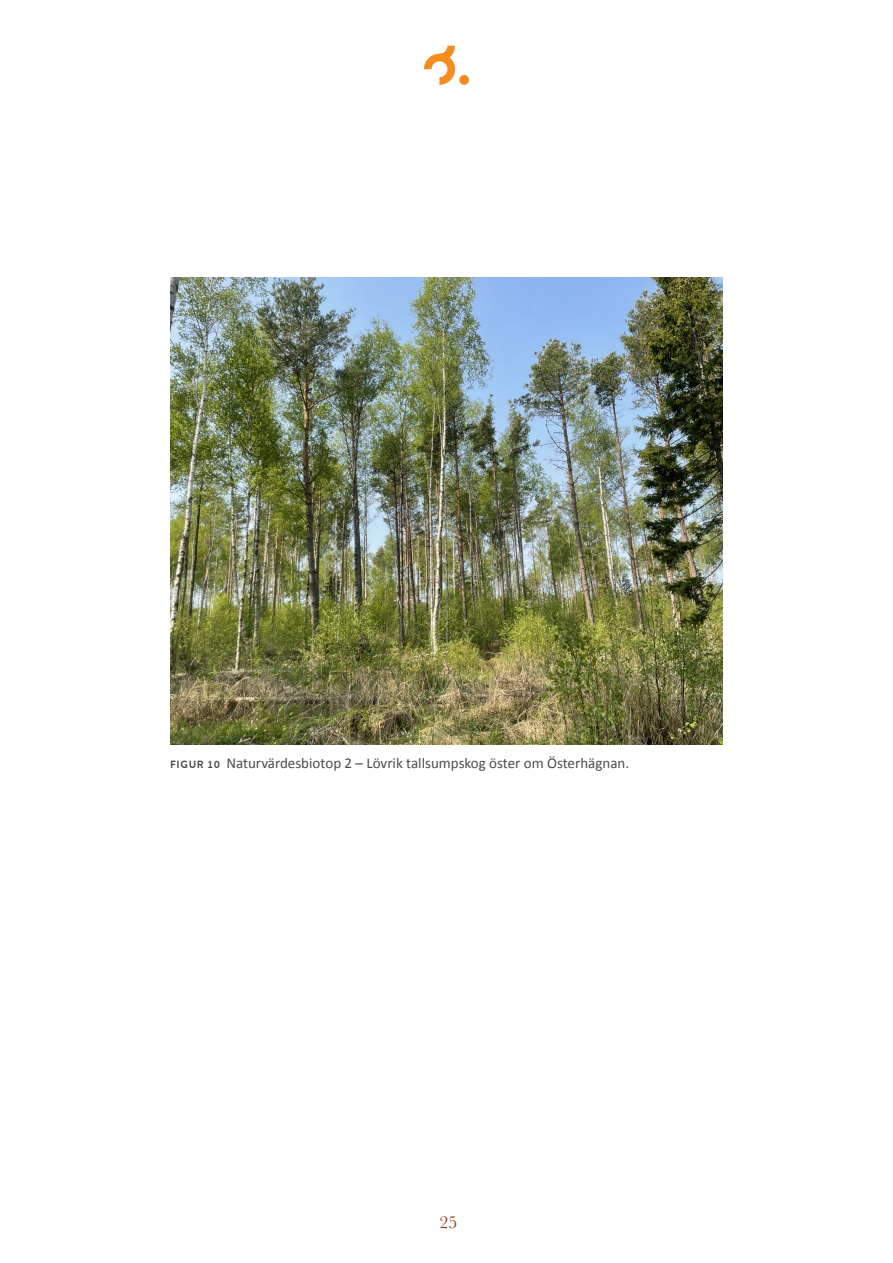
<style>
.page{position:relative;width:893px;height:1263px;background:#fff}
.page>*{position:absolute;margin:0;border:0;box-sizing:border-box;transform-origin:0 0}
.t1{font:18px "Baskerville";color:#8b4217}
.t2{font:15px "Calibri";color:#4b4c4d}
.t3{font:700 10.5px "Brandon Grotesque";color:#4b4c4d}
.s1{font-family:"Brandon Grotesque";font-weight:700;font-size:10.5px}
</style>
<div class="page">
<div style="left:459px;top:75px;width:10px;height:10px;background:#f68b1f;border-radius:50%"></div>
<svg style="left:424px;top:46px;width:31px;height:39px"></svg>
<img style="left:170px;top:277px;width:553px;height:468px">
<p class="t3" style="left:170px;top:756px;width:8px">figur</p>
<p class="t2" style="left:207px;top:752px;width:423px"><span class="s1">10</span> Naturvärdesbiotop 2 – Lövrik tallsumpskog öster om Österhägnan.</p>
<p class="t1" style="left:439px;top:1211px;width:19px">25</p>
</div>
